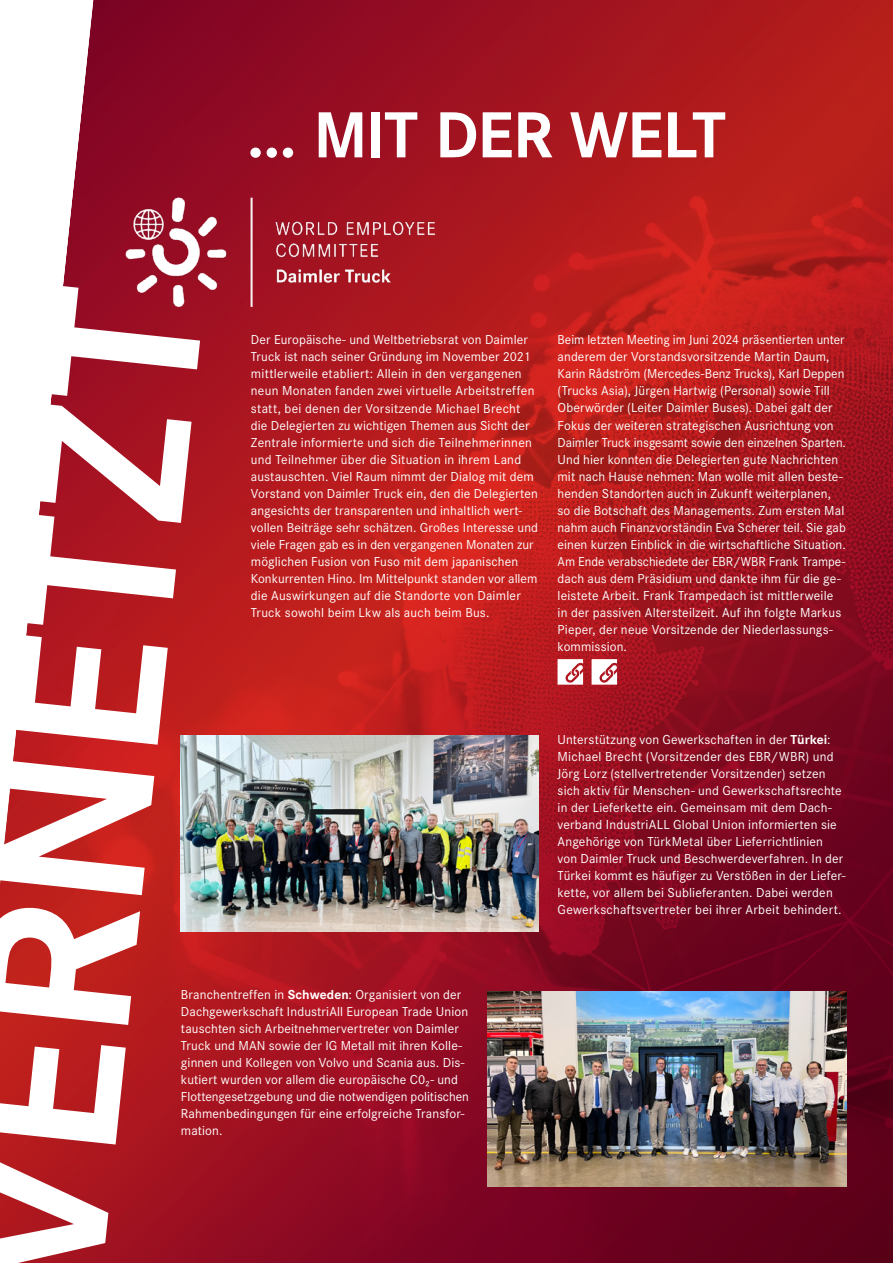
<style>
.page{position:relative;width:893px;height:1263px;background:#fff}
.page>*{position:absolute;margin:0;border:0;box-sizing:border-box;transform-origin:0 0}
.t1{font:700 226.5px "Daimler CS";color:#fff}
.t2{font:700 67.5px "Daimler CS";letter-spacing:-.02em;color:#fff}
.t3{font:13.5px/17px "Daimler CS";letter-spacing:.01em;color:#fff}
.s1{font-weight:700}
</style>
<div class="page">
<img style="left:0;top:0;width:893px;height:1263px">
<svg style="left:0;top:0;width:93px;height:880px"></svg>
<img style="left:122px;top:195px;width:314px;height:114px">
<svg style="left:558px;top:659px;width:25px;height:26px"></svg>
<svg style="left:592px;top:659px;width:25px;height:26px"></svg>
<img style="left:181px;top:736px;width:357px;height:195px">
<img style="left:488px;top:991px;width:358px;height:195px">
<h2 class="t2" style="left:247px;top:82px;width:480px">... MIT DER WELT</h2>
<h1 class="t1" style="left:-153px;top:1269px;width:1004px;rotate:-84deg">VERNETZT</h1>
<p class="t3" style="left:251px;top:330px;width:289px">Der Europäische- und Weltbetriebsrat von Daimler Truck ist nach seiner Gründung im November 2021 mittlerweile etabliert: Allein in den vergangenen neun Monaten fanden zwei virtuelle Arbeitstreffen statt, bei denen der Vorsitzende Michael Brecht die Delegierten zu wichtigen Themen aus Sicht der Zentrale informierte und sich die Teilnehmerinnen und Teilnehmer über die Situation in ihrem Land austauschten. Viel Raum nimmt der Dialog mit dem Vorstand von Daimler Truck ein, den die Delegierten angesichts der transparenten und inhaltlich wert&shy;vollen Beiträge sehr schätzen. Großes Interesse und viele Fragen gab es in den vergangenen Monaten zur möglichen Fusion von Fuso mit dem japanischen Konkurrenten Hino. Im Mittelpunkt standen vor allem die Auswirkungen auf die Standorte von Daimler Truck sowohl beim Lkw als auch beim Bus.</p>
<p class="t3" style="left:557px;top:330px;width:290px">Beim letzten Meeting im Juni 2024 präsentierten unter anderem der Vorstandsvorsitzende Martin Daum, Karin Rådström (Mercedes-Benz Trucks), Karl Deppen (Trucks Asia), Jürgen Hartwig (Personal) sowie Till Oberwörder (Leiter Daimler Buses). Dabei galt der Fokus der weiteren strategischen Ausrichtung von Daimler Truck insgesamt sowie den einzelnen Sparten.<br>Und hier konnten die Delegierten gute Nachrichten mit nach Hause nehmen: Man wolle mit allen beste&shy;henden Standorten auch in Zukunft weiterplanen, so die Botschaft des Managements. Zum ersten Mal nahm auch Finanzvorständin Eva Scherer teil. Sie gab einen kurzen Einblick in die wirtschaftliche Situation.<br>Am Ende verabschiedete der EBR/WBR Frank Trampe&shy;dach aus dem Präsidium und dankte ihm für die ge&shy;leistete Arbeit. Frank Trampedach ist mittlerweile in der passiven Altersteilzeit. Auf ihn folgte Markus Pieper, der neue Vorsitzende der Niederlassungs&shy;kommission.</p>
<p class="t3" style="left:558px;top:730px;width:289px">Unterstützung von Gewerkschaften in der <span class="s1">Türkei</span>:<br>Michael Brecht (Vorsitzender des EBR/WBR) und Jörg Lorz (stellvertretender Vorsitzender) setzen sich aktiv für Menschen- und Gewerkschaftsrechte in der Lieferkette ein. Gemeinsam mit dem Dach&shy;verband IndustriALL Global Union informierten sie Angehörige von TürkMetal über Lieferrichtlinien von Daimler Truck und Beschwerdeverfahren. In der Türkei kommt es häufiger zu Verstößen in der Liefer&shy;kette, vor allem bei Sublieferanten. Dabei werden Gewerkschaftsvertreter bei ihrer Arbeit behindert.</p>
<p class="t3" style="left:181px;top:985px;width:290px">Branchentreffen in <span class="s1">Schweden</span>: Organisiert von der Dachgewerkschaft IndustriAll European Trade Union tauschten sich Arbeitnehmervertreter von Daimler Truck und MAN sowie der IG Metall mit ihren Kolle&shy;ginnen und Kollegen von Volvo und Scania aus. Dis&shy;kutiert wurden vor allem die europäische C0₂- und Flottengesetzgebung und die notwendigen politischen Rahmenbedingungen für eine erfolgreiche Transfor&shy;mation.</p>
</div>
